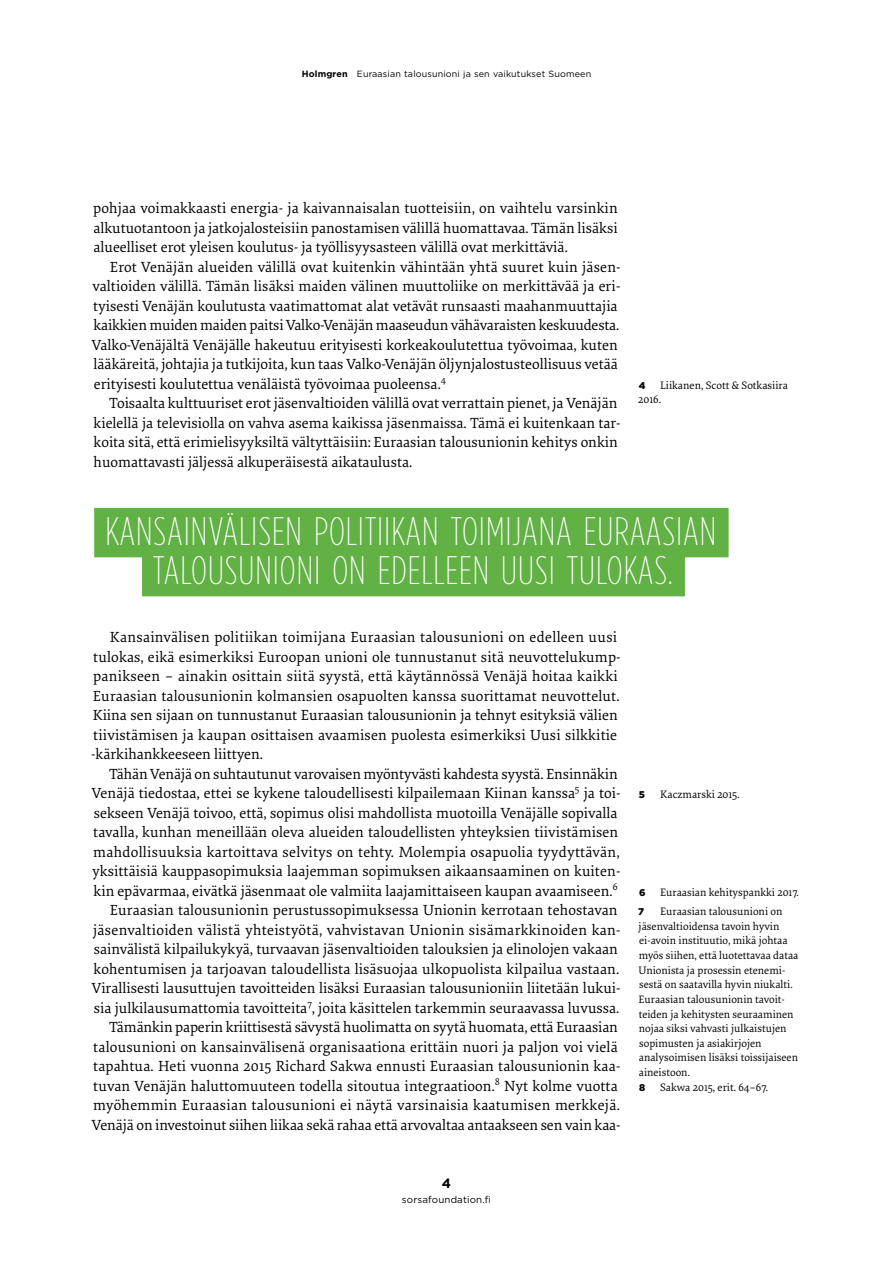
<style>
.page{position:relative;width:893px;height:1263px;background:#fff}
.page>*{position:absolute;margin:0;border:0;box-sizing:border-box;transform-origin:0 0}
.t1{font:200 39.75px/39px "Gotham Condensed";letter-spacing:.025em;color:#fff;text-align:center}
.t2{font:15.3px/19.5px "Elena Basic";color:#000}
.t3{font:700 13.5px "Gotham";color:#000}
.t4{font:11.25px/14.7px "Elena Basic";color:#000}
.t5{font:9.75px "Gotham";letter-spacing:.015em;color:#000}
.t6{font:900 9.75px "Gotham";color:#000}
.t7{font:9px "Gotham";letter-spacing:.015em;color:#000}
.s1{font-weight:700}
</style>
<div class="page">
<div style="left:94px;top:508px;width:635px;height:49px;background:#62b144"></div>
<div style="left:142px;top:547px;width:543px;height:49px;background:#62b144"></div>
<p class="t7" style="left:302px;top:68px;width:291px"><span class="s1">Holmgren</span> Euraasian talousunioni ja sen vaikutukset Suomeen</p>
<p class="t2" style="left:93px;top:198px;width:526px;text-align:justify">pohjaa voimakkaasti energia- ja kaivannaisalan tuotteisiin, on vaihtelu varsinkin alkutuotantoon ja jatkojalosteisiin panostamisen välillä huomattavaa. Tämän lisäksi alueelliset erot yleisen koulutus- ja työllisyysasteen välillä ovat merkittäviä.</p>
<p class="t2" style="left:92px;top:256px;width:530px;text-indent:18px">Erot Venäjän alueiden välillä ovat kuitenkin vähintään yhtä suuret kuin jäsen&shy;valtioiden välillä. Tämän lisäksi maiden välinen muuttoliike on merkittävää ja eri&shy;tyisesti Venäjän koulutusta vaatimattomat alat vetävät runsaasti maahanmuuttajia kaikkien muiden maiden paitsi Valko-Venäjän maaseudun vähävaraisten keskuudesta.<br>Valko-Venäjältä Venäjälle hakeutuu erityisesti korkeakoulutettua työvoimaa, kuten lääkäreitä, johtajia ja tutkijoita, kun taas Valko-Venäjän öljynjalostusteollisuus vetää erityisesti koulutettua venäläistä työvoimaa puoleensa.<sup>4</sup></p>
<p class="t2" style="left:94px;top:393px;width:528px;text-indent:16px">Toisaalta kulttuuriset erot jäsenvaltioiden välillä ovat verrattain pienet, ja Venäjän kielellä ja televisiolla on vahva asema kaikissa jäsenmaissa. Tämä ei kuitenkaan tar&shy;koita sitä, että erimielisyyksiltä vältyttäisiin: Euraasian talousunionin kehitys onkin huomattavasti jäljessä alkuperäisestä aikataulusta.</p>
<p class="t4" style="left:638px;top:377px;width:151px;text-indent:22px">Liikanen, Scott &amp; Sotkasiira<br>2016.</p>
<p class="t6" style="left:639px;top:378px;width:8px">4</p>
<h1 class="t1" style="left:105px;top:511px;width:612px">KANSAINVÄLISEN POLITIIKAN TOIMIJANA EURAASIAN<br>TALOUSUNIONI ON EDELLEEN UUSI TULOKAS.</h1>
<p class="t2" style="left:91px;top:627px;width:531px;text-indent:19px">Kansainvälisen politiikan toimijana Euraasian talousunioni on edelleen uusi tulokas, eikä esimerkiksi Euroopan unioni ole tunnustanut sitä neuvottelukump&shy;panikseen – ainakin osittain siitä syystä, että käytännössä Venäjä hoitaa kaikki Euraasian talousunionin kolmansien osapuolten kanssa suorittamat neuvottelut.<br>Kiina sen sijaan on tunnustanut Euraasian talousunionin ja tehnyt esityksiä välien tiivistämisen ja kaupan osittaisen avaamisen puolesta esimerkiksi Uusi silkkitie -kärkihankkeeseen liittyen.</p>
<p class="t2" style="left:92px;top:763px;width:530px;text-align:right">Tähän Venäjä on suhtautunut varovaisen myöntyvästi kahdesta syystä. Ensinnäkin Venäjä tiedostaa, ettei se kykene taloudellisesti kilpailemaan Kiinan kanssa<sup>5</sup> ja toi&shy;sekseen Venäjä toivoo, että, sopimus olisi mahdollista muotoilla Venäjälle sopivalla tavalla, kunhan meneillään oleva alueiden taloudellisten yhteyksien tiivistämisen mahdollisuuksia kartoittava selvitys on tehty. Molempia osapuolia tyydyttävän, yksittäisiä kauppasopimuksia laajemman sopimuksen aikaansaaminen on kuiten&shy;kin epävarmaa, eivätkä jäsenmaat ole valmiita laajamittaiseen kaupan avaamiseen.<sup>6<br></sup>Euraasian talousunionin perustussopimuksessa Unionin kerrotaan tehostavan jäsenvaltioiden välistä yhteistyötä, vahvistavan Unionin sisämarkkinoiden kan&shy;sainvälistä kilpailukykyä, turvaavan jäsenvaltioiden talouksien ja elinolojen vakaan kohentumisen ja tarjoavan taloudellista lisäsuojaa ulkopuolista kilpailua vastaan.<br>Virallisesti lausuttujen tavoitteiden lisäksi Euraasian talousunioniin liitetään lukui&shy;sia julkilausumattomia tavoitteita<sup>7</sup>, joita käsittelen tarkemmin seuraavassa luvussa.<br>Tämänkin paperin kriittisestä sävystä huolimatta on syytä huomata, että Euraasian talousunioni on kansainvälisenä organisaationa erittäin nuori ja paljon voi vielä tapahtua. Heti vuonna 2015 Richard Sakwa ennusti Euraasian talousunionin kaa&shy;tuvan Venäjän haluttomuuteen todella sitoutua integraatioon.<sup>8</sup> Nyt kolme vuotta myöhemmin Euraasian talousunioni ei näytä varsinaisia kaatumisen merkkejä.<br>Venäjä on investoinut siihen liikaa sekä rahaa että arvovaltaa antaakseen sen vain kaa-</p>
<p class="t3" style="left:442px;top:1174px;width:11px">4</p>
<p class="t5" style="left:402px;top:1193px;width:91px">sorsafoundation.fi</p>
<p class="t6" style="left:639px;top:788px;width:8px">5</p>
<p class="t4" style="left:660px;top:786px;width:81px">Kaczmarski 2015.</p>
<p class="t6" style="left:639px;top:885px;width:8px">6</p>
<p class="t4" style="left:660px;top:884px;width:140px">Euraasian kehityspankki 2017.</p>
<p class="t6" style="left:638px;top:905px;width:7px">7</p>
<p class="t4" style="left:638px;top:903px;width:161px;text-indent:22px">Euraasian talousunioni on jäsenvaltioidensa tavoin hyvin ei-avoin instituutio, mikä johtaa myös siihen, että luotettavaa dataa<br>Unionista ja prosessin etenemi&shy;sestä on saatavilla hyvin niukalti.<br>Euraasian talousunionin tavoit&shy;teiden ja kehitysten seuraaminen nojaa siksi vahvasti julkaistujen sopimusten ja asiakirjojen analysoimisen lisäksi toissijaiseen aineistoon.</p>
<p class="t6" style="left:639px;top:1080px;width:8px">8</p>
<p class="t4" style="left:660px;top:1079px;width:109px">Sakwa 2015, erit. 64–67.</p>
</div>
